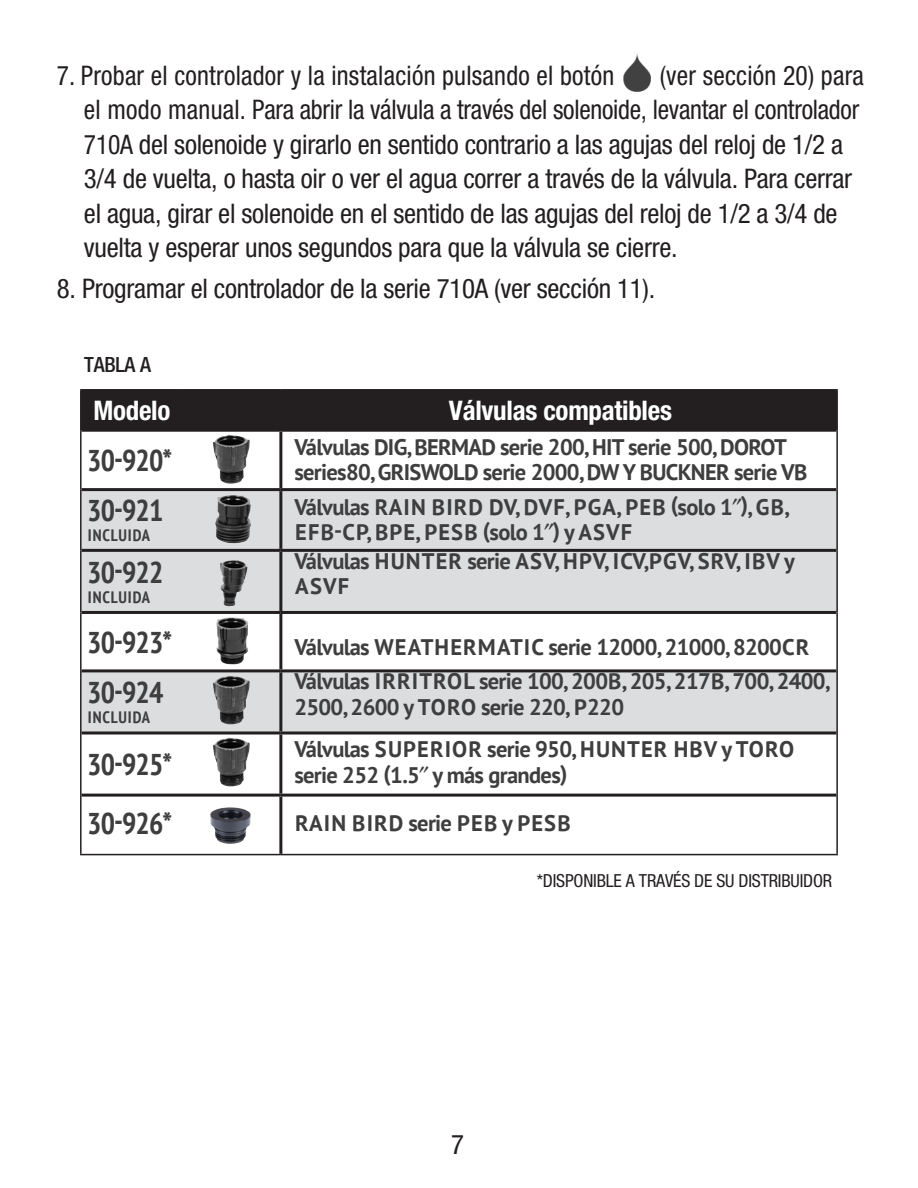
<style>
.page{position:relative;width:918px;height:1188px;background:#fff}
.page>*{position:absolute;margin:0;border:0;box-sizing:border-box;transform-origin:0 0}
.t1{font:700 condensed 30px "PT Sans";letter-spacing:-.03em;color:#3e3e3f}
._3_body{font:condensed 27px/34.5px "Helvetica Neue";letter-spacing:-.01em;color:#231f20;scale:.95 1}
._3_body-2{font:condensed 27px "Helvetica Neue";letter-spacing:-.01em;color:#231f20}
._3_body-3{font:condensed 27px "Helvetica Neue";letter-spacing:.01em;color:#231f20;scale:.95 1}
._3_body-4{font:700 condensed 27px "Helvetica Neue";letter-spacing:-.01em;color:#fff}
.t2{font:700 22.5px/25.5px "PT Sans";letter-spacing:-.03em;color:#3e3e3f}
.t3{font:700 22.5px/25.5px "PT Sans";letter-spacing:.05em;color:#3e3e3f}
._4_callouts{font:500 condensed 21px "Helvetica Neue";letter-spacing:-.01em;color:#231f20}
._4_callouts-2{font:condensed 18px "Helvetica Neue";letter-spacing:-.01em;color:#231f20}
.t4{font:700 condensed 16.5px "PT Sans";letter-spacing:.05em;color:#3e3e3f}
</style>
<div class="page">
<img style="left:623px;top:54px;width:28px;height:38px">
<div style="left:82px;top:391px;width:754px;height:38px;background:#231f20"></div>
<div style="left:82px;top:491px;width:754px;height:58px;background:#dcdddf"></div>
<div style="left:82px;top:552px;width:754px;height:59px;background:#dcdddf"></div>
<div style="left:82px;top:672px;width:754px;height:60px;background:#dcdddf"></div>
<hr style="left:80px;top:389px;width:100px;height:2px;background:#231f20">
<hr style="left:80px;top:391px;width:2px;height:39px;background:#231f20">
<hr style="left:180px;top:389px;width:101px;height:2px;background:#231f20">
<hr style="left:281px;top:389px;width:557px;height:2px;background:#231f20">
<hr style="left:836px;top:391px;width:2px;height:39px;background:#231f20">
<hr style="left:80px;top:430px;width:2px;height:60px;background:#231f20">
<hr style="left:836px;top:430px;width:2px;height:60px;background:#231f20">
<hr style="left:80px;top:490px;width:2px;height:60px;background:#231f20">
<hr style="left:836px;top:490px;width:2px;height:60px;background:#231f20">
<hr style="left:80px;top:550px;width:2px;height:62px;background:#231f20">
<hr style="left:836px;top:550px;width:2px;height:62px;background:#231f20">
<hr style="left:80px;top:612px;width:2px;height:59px;background:#231f20">
<hr style="left:836px;top:612px;width:2px;height:59px;background:#231f20">
<hr style="left:80px;top:671px;width:2px;height:62px;background:#231f20">
<hr style="left:836px;top:671px;width:2px;height:62px;background:#231f20">
<hr style="left:80px;top:733px;width:2px;height:62px;background:#231f20">
<hr style="left:836px;top:733px;width:2px;height:62px;background:#231f20">
<hr style="left:80px;top:795px;width:2px;height:59px;background:#231f20">
<hr style="left:836px;top:795px;width:2px;height:59px;background:#231f20">
<hr style="left:80px;top:854px;width:100px;height:1px;background:#231f20">
<hr style="left:180px;top:854px;width:101px;height:1px;background:#231f20">
<hr style="left:281px;top:854px;width:557px;height:1px;background:#231f20">
<hr style="left:179px;top:391px;width:3px;height:38px;background:#231f20">
<hr style="left:279px;top:391px;width:3px;height:38px;background:#231f20">
<hr style="left:82px;top:429px;width:98px;height:3px;background:#231f20">
<hr style="left:180px;top:429px;width:101px;height:3px;background:#231f20">
<hr style="left:281px;top:429px;width:555px;height:3px;background:#231f20">
<hr style="left:279px;top:432px;width:3px;height:56px;background:#231f20">
<hr style="left:82px;top:488px;width:98px;height:3px;background:#231f20">
<hr style="left:180px;top:488px;width:101px;height:3px;background:#231f20">
<hr style="left:281px;top:488px;width:555px;height:3px;background:#231f20">
<hr style="left:279px;top:491px;width:3px;height:58px;background:#231f20">
<hr style="left:82px;top:549px;width:98px;height:3px;background:#231f20">
<hr style="left:180px;top:549px;width:101px;height:3px;background:#231f20">
<hr style="left:281px;top:549px;width:555px;height:3px;background:#231f20">
<hr style="left:279px;top:552px;width:3px;height:59px;background:#231f20">
<hr style="left:82px;top:611px;width:98px;height:3px;background:#231f20">
<hr style="left:180px;top:611px;width:101px;height:3px;background:#231f20">
<hr style="left:281px;top:611px;width:555px;height:3px;background:#231f20">
<hr style="left:279px;top:614px;width:3px;height:55px;background:#231f20">
<hr style="left:82px;top:669px;width:98px;height:3px;background:#231f20">
<hr style="left:180px;top:669px;width:101px;height:3px;background:#231f20">
<hr style="left:281px;top:669px;width:555px;height:3px;background:#231f20">
<hr style="left:279px;top:672px;width:3px;height:60px;background:#231f20">
<hr style="left:82px;top:732px;width:98px;height:3px;background:#231f20">
<hr style="left:180px;top:732px;width:101px;height:3px;background:#231f20">
<hr style="left:281px;top:732px;width:555px;height:3px;background:#231f20">
<hr style="left:279px;top:735px;width:3px;height:59px;background:#231f20">
<hr style="left:82px;top:794px;width:98px;height:3px;background:#231f20">
<hr style="left:180px;top:794px;width:101px;height:3px;background:#231f20">
<hr style="left:281px;top:794px;width:555px;height:3px;background:#231f20">
<hr style="left:279px;top:797px;width:3px;height:57px;background:#231f20">
<img style="left:213px;top:435px;width:37px;height:49px">
<img style="left:215px;top:495px;width:36px;height:49px">
<img style="left:220px;top:560px;width:28px;height:47px">
<img style="left:216px;top:617px;width:32px;height:48px">
<img style="left:213px;top:675px;width:37px;height:50px">
<img style="left:213px;top:737px;width:37px;height:50px">
<img style="left:210px;top:807px;width:41px;height:37px">
<svg style="left:733px;top:498px;width:9px;height:6px"></svg>
<svg style="left:545px;top:523px;width:9px;height:7px"></svg>
<p class="_3_body-3" style="left:57px;top:60px;width:588px">7. Probar el controlador y la instalación pulsando el botón</p>
<p class="_3_body" style="left:84px;top:58px;width:823px;text-indent:576px">(ver sección 20) para el modo manual. Para abrir la válvula a través del solenoide, levantar el controlador 710A del solenoide y girarlo en sentido contrario a las agujas del reloj de 1/2 a 3/4 de vuelta, o hasta oir o ver el agua correr a través de la válvula. Para cerrar el agua, girar el solenoide en el sentido de las agujas del reloj de 1/2 a 3/4 de vuelta y esperar unos segundos para que la válvula se cierre.</p>
<p class="_3_body-2" style="left:57px;top:273px;width:600px">8. Programar el controlador de la serie 710A (ver sección 11).</p>
<p class="_4_callouts" style="left:84px;top:352px;width:68px">TABLA A</p>
<p class="_3_body-4" style="left:93px;top:395px;width:79px">Modelo</p>
<p class="_3_body-4" style="left:449px;top:395px;width:225px">Válvulas compatibles</p>
<p class="t1" style="left:87px;top:441px;width:86px">30-920*</p>
<p class="t2" style="left:294px;top:433px;width:515px">Válvulas DIG, BERMAD serie 200, HIT serie 500, DOROT series80, GRISWOLD serie 2000, DW Y BUCKNER serie VB</p>
<p class="t1" style="left:87px;top:491px;width:78px">30-921</p>
<p class="t4" style="left:88px;top:524px;width:64px">INCLUIDA</p>
<p class="t3" style="left:294px;top:493px;width:497px">Válvulas RAIN BIRD DV, DVF, PGA, PEB (solo 1 ), GB,<br>EFB-CP, BPE, PESB (solo 1 ) y ASVF</p>
<p class="t1" style="left:87px;top:552px;width:78px">30-922</p>
<p class="t4" style="left:88px;top:586px;width:64px">INCLUIDA</p>
<p class="t3" style="left:294px;top:548px;width:502px">Válvulas HUNTER serie ASV, HPV, ICV,PGV, SRV, IBV y<br>ASVF</p>
<p class="t1" style="left:87px;top:622px;width:86px">30-923*</p>
<p class="t2" style="left:294px;top:634px;width:517px">Válvulas WEATHERMATIC serie 12000, 21000, 8200CR</p>
<p class="t1" style="left:87px;top:673px;width:78px">30-924</p>
<p class="t4" style="left:88px;top:706px;width:64px">INCLUIDA</p>
<p class="t2" style="left:294px;top:668px;width:537px">Válvulas IRRITROL serie 100, 200B, 205, 217B, 700, 2400,<br>2500, 2600 y TORO serie 220, P220</p>
<p class="t1" style="left:87px;top:745px;width:86px">30-925*</p>
<p class="t2" style="left:294px;top:736px;width:501px">Válvulas SUPERIOR serie 950, HUNTER HBV y TORO serie 252 (1.5 y más grandes)</p>
<p class="t1" style="left:87px;top:803px;width:86px">30-926*</p>
<p class="t3" style="left:295px;top:810px;width:277px">RAIN BIRD serie PEB y PESB</p>
<p class="_4_callouts-2" style="left:537px;top:870px;width:297px">*DISPONIBLE A TRAVÉS DE SU DISTRIBUIDOR</p>
<p class="_3_body-2" style="left:451px;top:1129px;width:14px">7</p>
</div>
